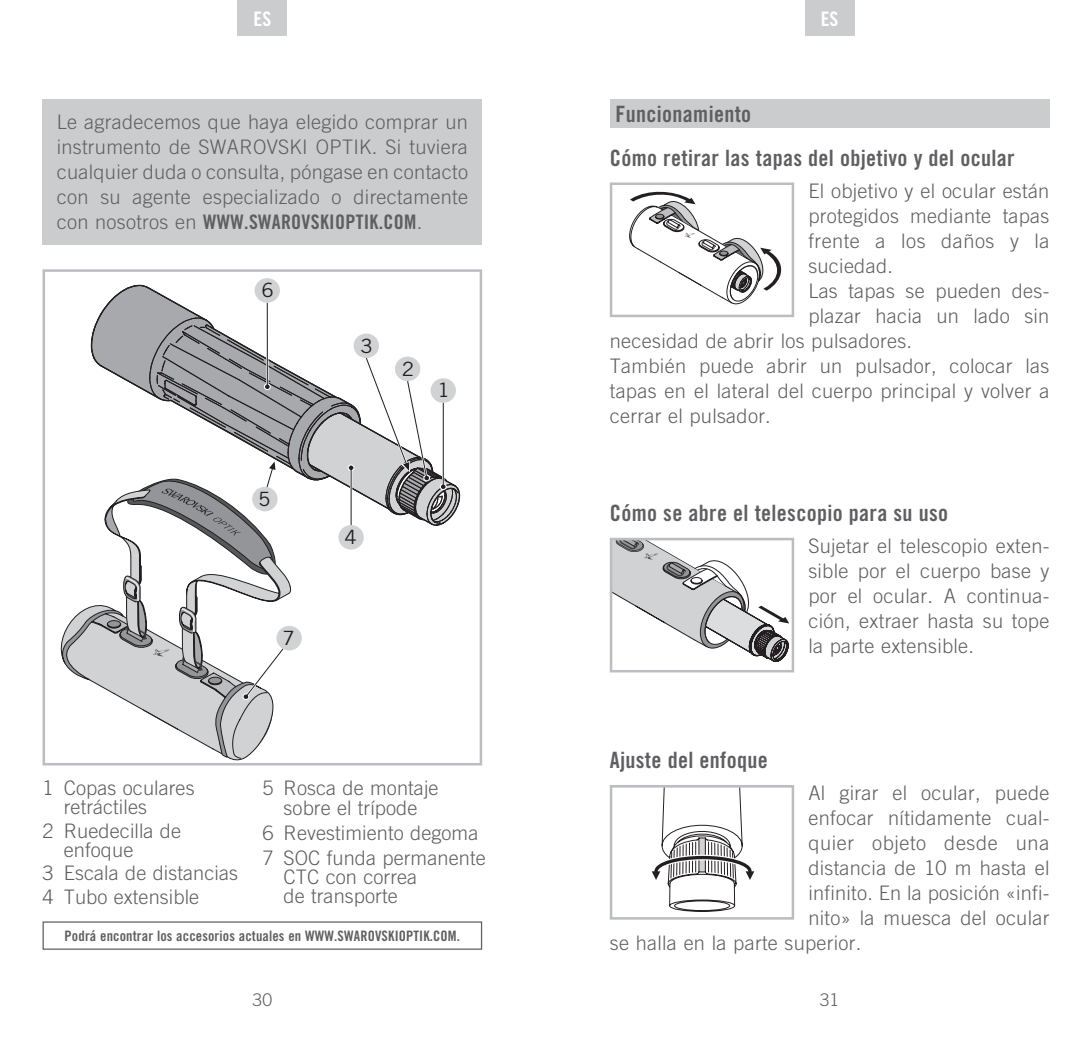
<style>
.page{position:relative;width:1092px;height:1049px;background:#fff}
.page>*{position:absolute;margin:0;border:0;box-sizing:border-box;transform-origin:0 0}
.t1{font:22.5px/44.2px "Trade Gothic Bold Cond Twenty";letter-spacing:.015em;color:#5f5f62}
.t2{font:300 20px/25px "Trade Gothic";letter-spacing:.015em;color:#5f5f62}
.t3{font:20px "Trade Gothic Bold Cond Twenty";letter-spacing:.015em;color:#5f5f62}
.t4{font:20px "Trade Gothic Bold Cond Twenty";color:#fff}
.t5{font:19.75px "Trade Gothic";color:#231f20}
.t6{font:300 17.5px "Trade Gothic";color:#5f5f62}
.t7{font:14.5px "Trade Gothic Bold Cond Twenty";letter-spacing:.01em;color:#5f5f62}
.s1{font-family:"Trade Gothic Bold Cond Twenty";font-weight:400}
.s2{font-family:"Trade Gothic";font-weight:300}
</style>
<div class="page">
<div style="left:237px;top:0;width:50px;height:35px;background:#cbccce"></div>
<div style="left:804px;top:0;width:50px;height:35px;background:#cbccce"></div>
<div style="left:43px;top:99px;width:439px;height:145px;background:#cbccce"></div>
<div style="left:43px;top:921px;width:439px;height:29px;border:1px solid #5f5f62"></div>
<svg style="left:60px;top:284px;width:401px;height:477px"></svg>
<div style="left:254px;top:278px;width:26px;height:25px;background:#d1d2d4;border-radius:50%"></div>
<div style="left:252px;top:487px;width:25px;height:24px;background:#d1d2d4;border-radius:50%"></div>
<div style="left:276px;top:626px;width:26px;height:24px;background:#d1d2d4;border-radius:50%"></div>
<div style="left:43px;top:269px;width:439px;height:496px;border:2px solid #bcbdc0"></div>
<div style="left:609px;top:99px;width:440px;height:29px;background:#cbccce"></div>
<svg style="left:612px;top:541px;width:177px;height:128px"></svg>
<div style="left:609px;top:538px;width:185px;height:134px;border:2px solid #bcbdc0"></div>
<svg style="left:612px;top:185px;width:170px;height:129px"></svg>
<div style="left:609px;top:182px;width:185px;height:135px;border:2px solid #bcbdc0"></div>
<svg style="left:612px;top:788px;width:143px;height:128px"></svg>
<div style="left:609px;top:785px;width:185px;height:134px;border:2px solid #bcbdc0"></div>
<p class="t4" style="left:253px;top:7px;width:20px">DEES</p>
<p class="t4" style="left:820px;top:7px;width:19px">ES</p>
<p class="t4" style="left:820px;top:7px;width:20px">DE</p>
<p class="t2" style="left:57px;top:109px;width:413px;text-align:justify">Le agradecemos que haya elegido comprar un instrumento de SWAROVSKI OPTIK. Si tuviera cualquier duda o consulta, póngase en contacto con su agente especializado o directamente con nosotros en <span class="s1">WWW</span></p>
<p class="t3" style="left:244px;top:210px;width:26px">.SWAROV</p>
<p class="t3" style="left:311px;top:210px;width:113px">SKIOPTIK.COM <span class="s2">.</span></p>
<p class="t5" style="left:261px;top:278px;width:14px">6</p>
<p class="t5" style="left:258px;top:487px;width:14px">5</p>
<p class="t5" style="left:282px;top:626px;width:14px">7</p>
<p class="t5" style="left:360px;top:334px;width:14px">3</p>
<p class="t5" style="left:401px;top:357px;width:14px">2</p>
<p class="t5" style="left:437px;top:378px;width:14px">1</p>
<p class="t5" style="left:344px;top:525px;width:14px">4</p>
<p class="t2" style="left:64px;top:779px;width:132px;line-height:18.8px;text-indent:-21px">1 Copas oculares retráctiles</p>
<p class="t2" style="left:64px;top:821px;width:119px;line-height:18.8px;text-indent:-21px">2 Ruedecilla de enfoque</p>
<p class="t2" style="left:43px;top:861px;width:197px;line-height:23.8px">3 Escala de distancias<br>4 Tubo extensible</p>
<p class="t2" style="left:262px;top:778px;width:178px;line-height:20px;text-align:center">5 Rosca de montaje sobre el trípode</p>
<p class="t2" style="left:262px;top:820px;width:225px">6 Revestimiento degoma<br>7 SOC funda permanente</p>
<p class="t2" style="left:283px;top:867px;width:135px;line-height:18.8px">CTC con correa de transporte</p>
<p class="t7" style="left:65px;top:927px;width:397px">Podrá encontrar los accesorios actuales en www.swarovskioptik.com.</p>
<p class="t6" style="left:252px;top:989px;width:21px">30</p>
<p class="t1" style="left:609px;top:91px;width:406px">Funcionamiento<br>Cómo retirar las tapas del objetivo y del ocular</p>
<p class="t2" style="left:808px;top:178px;width:242px">El objetivo y el ocular están</p>
<p class="t2" style="left:808px;top:203px;width:242px">protegidos mediante tapas</p>
<p class="t2" style="left:808px;top:228px;width:242px">frente a los daños y la</p>
<p class="t2" style="left:808px;top:253px;width:86px">suciedad.</p>
<p class="t2" style="left:808px;top:278px;width:242px">Las tapas se pueden des-</p>
<p class="t2" style="left:808px;top:303px;width:242px">plazar hacia un lado sin</p>
<p class="t2" style="left:609px;top:328px;width:304px">necesidad de abrir los pulsadores.</p>
<p class="t2" style="left:609px;top:353px;width:441px">También puede abrir un pulsador, colocar las</p>
<p class="t2" style="left:609px;top:378px;width:441px">tapas en el lateral del cuerpo principal y volver a</p>
<p class="t2" style="left:609px;top:403px;width:162px">cerrar el pulsador.</p>
<p class="t1" style="left:609px;top:490px;width:340px">Cómo se abre el telescopio para su uso</p>
<p class="t2" style="left:808px;top:533px;width:242px;text-align:justify">Sujetar el telescopio exten&shy;sible por el cuerpo base y por el ocular. A continua&shy;ción, extraer hasta su tope la parte extensible.</p>
<p class="t1" style="left:609px;top:737px;width:159px">Ajuste del enfoque</p>
<p class="t2" style="left:808px;top:780px;width:242px">Al girar el ocular, puede</p>
<p class="t2" style="left:808px;top:805px;width:243px">enfocar nítidamente cual-</p>
<p class="t2" style="left:808px;top:830px;width:242px">quier objeto desde una</p>
<p class="t2" style="left:808px;top:855px;width:242px">distancia de 10 m hasta el</p>
<p class="t2" style="left:808px;top:880px;width:242px">infinito. En la posición «infi-</p>
<p class="t2" style="left:808px;top:905px;width:242px">nito» la muesca del ocular</p>
<p class="t2" style="left:609px;top:930px;width:253px">se halla en la parte superior.</p>
<p class="t6" style="left:819px;top:989px;width:21px">31</p>
</div>
